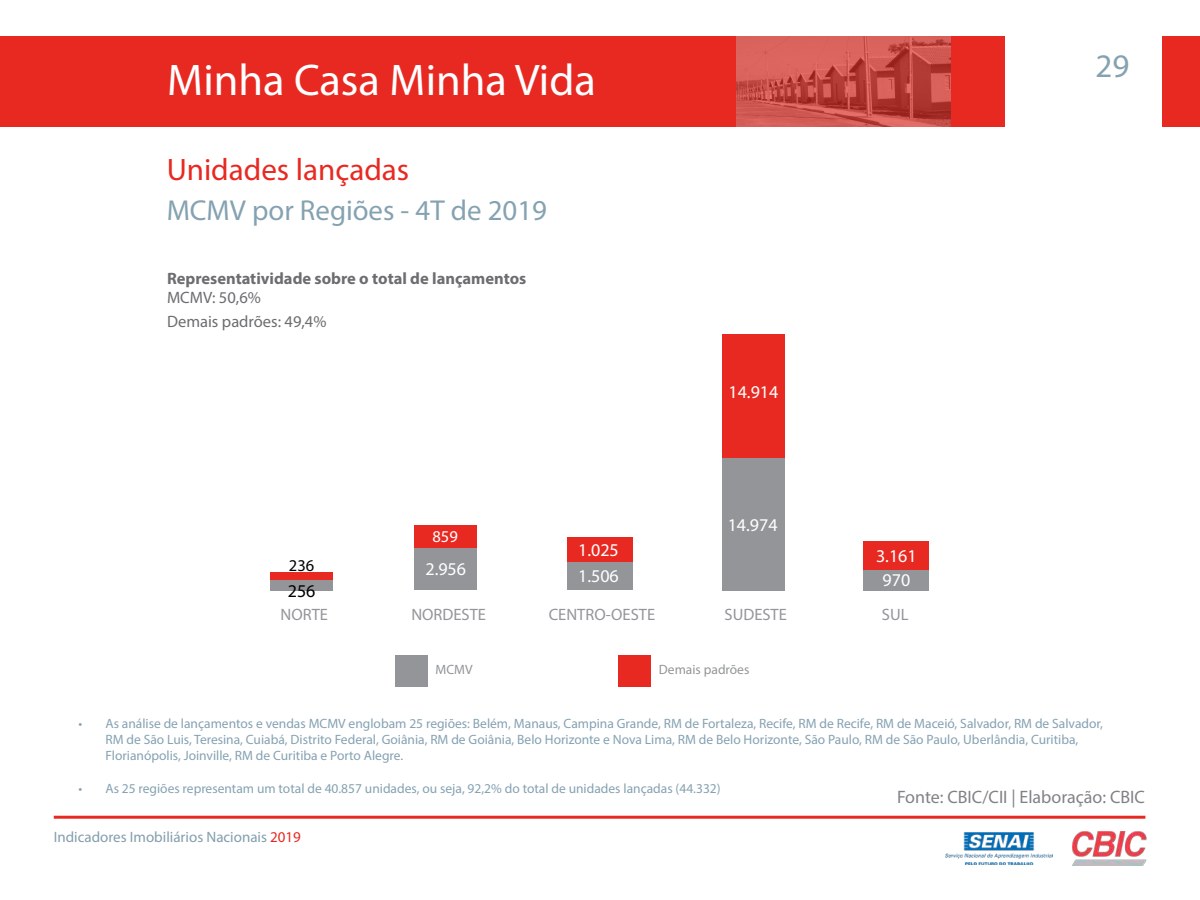
<style>
.page{position:relative;width:1200px;height:900px;background:#fff}
.page>*{position:absolute;margin:0;border:0;box-sizing:border-box;transform-origin:0 0}
.t1{font:44.55px "Myriad Pro";color:#fff}
.t2{font:33px "Myriad Pro";color:#85a2b1}
.t3{font:31.05px "Myriad Pro";color:#e82921}
.t4{font:28.95px "Myriad Pro";color:#85a2b1}
.t5{font:18px "Myriad Pro";color:#fff}
.t6{font:18px "Myriad Pro";color:#808285}
.t7{font:18px "Myriad Pro";color:#000}
.t8{font:700 16.5px "Myriad Pro";color:#6c6d70}
.t9{font:16.5px "Myriad Pro";color:#939598}
.t10{font:16.5px/23.4px "Myriad Pro";color:#6c6d70}
.t11{font:16.5px "Myriad Pro";color:#000}
.t12{font:16.5px "Myriad Pro";color:#fff}
.t13{font:15px "Myriad Pro";color:#829ead}
.t14{font:13.5px/16.2px "Myriad Pro";color:#85a2b1}
.t15{font:13.5px "Myriad Pro";color:#939598}
.s1{color:#e82921}
</style>
<div class="page">
<hr style="left:54px;top:816px;width:1091px;height:3px;background:#e82921">
<div style="left:0;top:36px;width:1005px;height:91px;background:#e82921"></div>
<img style="left:736px;top:36px;width:214px;height:91px">
<div style="left:1162px;top:36px;width:38px;height:91px;background:#e82921"></div>
<div style="left:270px;top:580px;width:63px;height:11px;background:#939598"></div>
<div style="left:414px;top:548px;width:63px;height:42px;background:#939598"></div>
<div style="left:722px;top:458px;width:63px;height:133px;background:#939598"></div>
<div style="left:567px;top:562px;width:66px;height:28px;background:#939598"></div>
<div style="left:863px;top:569px;width:66px;height:22px;background:#939598"></div>
<div style="left:270px;top:573px;width:63px;height:7px;background:#e82921"></div>
<div style="left:618px;top:655px;width:33px;height:32px;background:#e82921"></div>
<div style="left:395px;top:655px;width:33px;height:32px;background:#939598"></div>
<div style="left:414px;top:525px;width:63px;height:23px;background:#e82921"></div>
<div style="left:722px;top:334px;width:63px;height:124px;background:#e82921"></div>
<div style="left:567px;top:537px;width:66px;height:25px;background:#e82921"></div>
<div style="left:863px;top:542px;width:66px;height:28px;background:#e82921"></div>
<img style="left:946px;top:832px;width:107px;height:33px">
<img style="left:1072px;top:832px;width:75px;height:33px">
<h1 class="t1" style="left:167px;top:52px;width:430px">Minha Casa Minha Vida</h1>
<h2 class="t2" style="left:1096px;top:46px;width:35px">29</h2>
<h3 class="t3" style="left:167px;top:151px;width:244px">Unidades lançadas</h3>
<h3 class="t4" style="left:167px;top:192px;width:382px">MCMV por Regiões - 4T de 2019</h3>
<p class="t8" style="left:167px;top:267px;width:361px">Representatividade sobre o total de lançamentos</p>
<p class="t10" style="left:167px;top:286px;width:161px">MCMV: 50,6%<br>Demais padrões: 49,4%</p>
<p class="t11" style="left:289px;top:556px;width:27px">236</p>
<h3 class="t7" style="left:288px;top:580px;width:29px">256</h3>
<p class="t12" style="left:432px;top:526px;width:27px">859</p>
<h3 class="t5" style="left:425px;top:558px;width:42px">2.956</h3>
<h3 class="t5" style="left:729px;top:381px;width:51px">14.914</h3>
<h3 class="t5" style="left:578px;top:538px;width:42px">1.025</h3>
<h3 class="t5" style="left:728px;top:514px;width:51px">14.974</h3>
<h3 class="t5" style="left:876px;top:545px;width:42px">3.161</h3>
<h3 class="t5" style="left:578px;top:565px;width:42px">1.506</h3>
<h3 class="t5" style="left:883px;top:569px;width:29px">970</h3>
<p class="t9" style="left:280px;top:604px;width:49px">NORTE</p>
<p class="t9" style="left:411px;top:604px;width:76px">NORDESTE</p>
<p class="t9" style="left:549px;top:604px;width:108px">CENTRO-OESTE</p>
<p class="t9" style="left:725px;top:604px;width:64px">SUDESTE</p>
<p class="t9" style="left:882px;top:604px;width:28px">SUL</p>
<p class="t15" style="left:436px;top:661px;width:39px">MCMV</p>
<p class="t15" style="left:659px;top:661px;width:92px">Demais padrões</p>
<p class="t14" style="left:105px;top:715px;width:999px;text-indent:-27px">• As análise de lançamentos e vendas MCMV englobam 25 regiões: Belém, Manaus, Campina Grande, RM de Fortaleza, Recife, RM de Recife, RM de Maceió, Salvador, RM de Salvador,<br>RM de São Luis, Teresina, Cuiabá, Distrito Federal, Goiânia, RM de Goiânia, Belo Horizonte e Nova Lima, RM de Belo Horizonte, São Paulo, RM de São Paulo, Uberlândia, Curitiba,<br>Florianópolis, Joinville, RM de Curitiba e Porto Alegre.</p>
<p class="t14" style="left:78px;top:780px;width:644px">• As 25 regiões representam um total de 40.857 unidades, ou seja, 92,2% do total de unidades lançadas (44.332)</p>
<h3 class="t6" style="left:897px;top:786px;width:249px">Fonte: CBIC/CII | Elaboração: CBIC</h3>
<p class="t13" style="left:54px;top:828px;width:249px">Indicadores Imobiliários Nacionais <span class="s1">2019</span></p>
</div>
